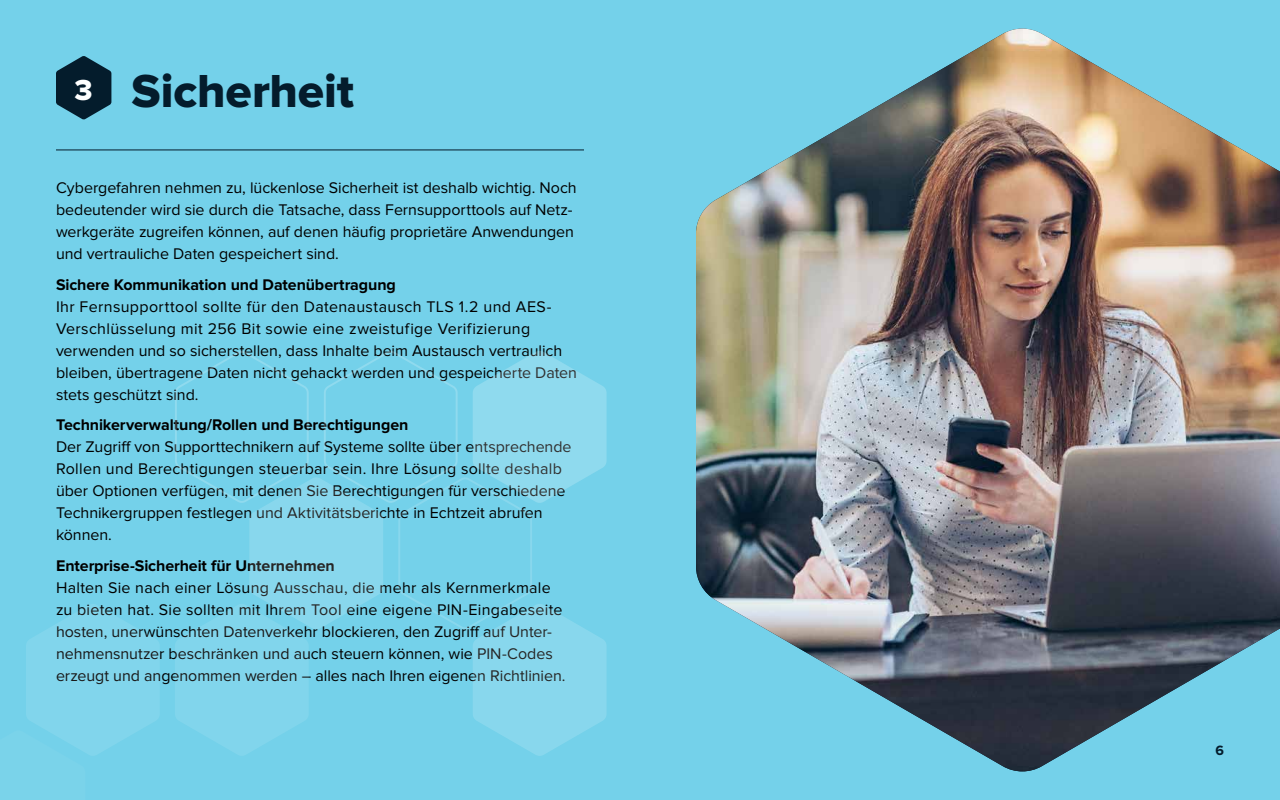
<style>
.page{position:relative;width:1280px;height:800px;background:#74d1ea}
.page>*{position:absolute;margin:0;border:0;box-sizing:border-box;transform-origin:0 0}
.t1{font:48px "Proxima Nova Extrabld";color:#041c2c}
.t2{font:16px/22px "Proxima Nova";color:#000}
.t3{font:700 16px "Proxima Nova";letter-spacing:-.005em;color:#000}
.t4{font:700 14px "Proxima Nova";color:#041c2c}
.s1{font-size:30px;color:#fff}
</style>
<div class="page">
<svg style="left:175px;top:351px;width:432px;height:405px"></svg>
<svg style="left:26px;top:604px;width:133px;height:152px"></svg>
<hr style="left:56px;top:149px;width:528px;height:1px;background:#041c2c">
<svg style="left:56px;top:56px;width:55px;height:64px"></svg>
<img style="left:696px;top:29px;width:584px;height:742px">
<h1 class="t1" style="left:74px;top:63px;width:281px"><span class="s1">3</span> Sicherheit</h1>
<p class="t2" style="left:56px;top:177px;width:522px">Cybergefahren nehmen zu, lückenlose Sicherheit ist deshalb wichtig. Noch bedeutender wird sie durch die Tatsache, dass Fernsupporttools auf Netz&shy;werkgeräte zugreifen können, auf denen häufig proprietäre Anwendungen und vertrauliche Daten gespeichert sind.</p>
<p class="t3" style="left:56px;top:275px;width:341px">Sichere Kommunikation und Datenübertragung</p>
<p class="t2" style="left:56px;top:296px;width:523px">Ihr Fernsupporttool sollte für den Datenaustausch TLS 1.2 und AES-Verschlüsselung mit 256 Bit sowie eine zweistufige Verifizierung verwenden und so sicherstellen, dass Inhalte beim Austausch vertraulich bleiben, übertragene Daten nicht gehackt werden und gespeicherte Daten stets geschützt sind.</p>
<p class="t3" style="left:56px;top:416px;width:354px">Technikerverwaltung/Rollen und Berechtigungen</p>
<p class="t2" style="left:56px;top:436px;width:517px">Der Zugriff von Supporttechnikern auf Systeme sollte über entsprechende Rollen und Berechtigungen steuerbar sein. Ihre Lösung sollte deshalb über Optionen verfügen, mit denen Sie Berechtigungen für verschiedene Technikergruppen festlegen und Aktivitätsberichte in Echtzeit abrufen können.</p>
<p class="t3" style="left:56px;top:556px;width:280px">Enterprise-Sicherheit für Unternehmen</p>
<p class="t2" style="left:56px;top:577px;width:511px">Halten Sie nach einer Lösung Ausschau, die mehr als Kernmerkmale zu bieten hat. Sie sollten mit Ihrem Tool eine eigene PIN-Eingabeseite hosten, unerwünschten Datenverkehr blockieren, den Zugriff auf Unter&shy;nehmensnutzer beschränken und auch steuern können, wie PIN-Codes erzeugt und angenommen werden – alles nach Ihren eigenen Richtlinien.</p>
<p class="t4" style="left:1215px;top:742px;width:10px">6</p>
</div>
